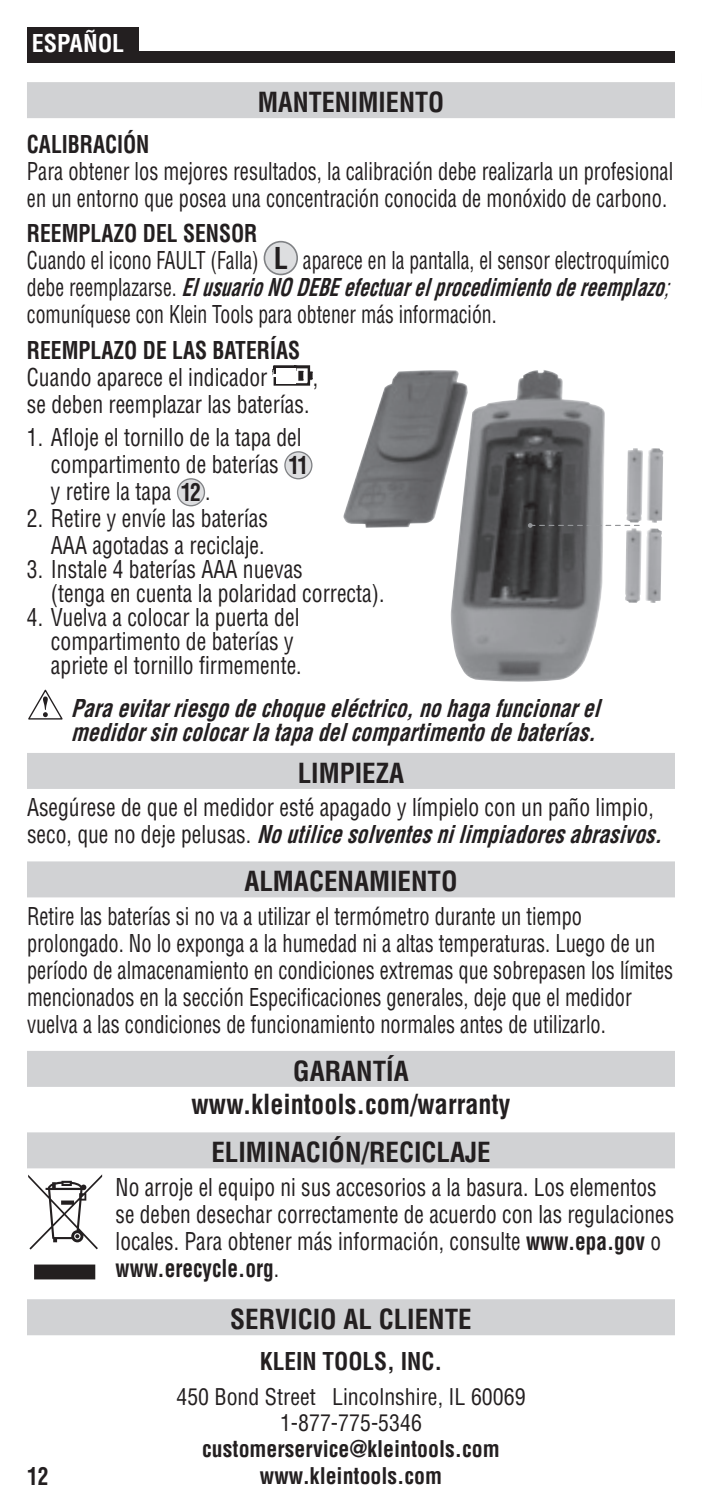
<style>
.page{position:relative;width:702px;height:1512px;background:#fff}
.page>*{position:absolute;margin:0;border:0;box-sizing:border-box;transform-origin:0 0}
.t1{font:700 condensed 27px/33.6px "Helvetica LT Std";color:#231f20;text-align:center}
.t2{font:condensed 24px/27px "Helvetica LT Std";color:#231f20;scale:.85 1}
.t3{font:condensed 24px/27px "Helvetica LT Std";color:#231f20;scale:.9 1}
.t4{font:condensed 24px/27px "Helvetica LT Std";color:#231f20;scale:.82 1}
.t5{font:condensed 24px/27px "Helvetica LT Std";color:#231f20;scale:.89 1}
.t6{font:italic 700 condensed 24px/24px "Helvetica LT Std";color:#231f20;scale:.9 1}
.t7{font:700 condensed 24px "Helvetica LT Std";color:#231f20;scale:.9 1}
.t8{font:700 condensed 24px "Helvetica LT Std";color:#231f20}
.t9{font:700 condensed 24px "Helvetica LT Std";color:#fff}
.t10{font:700 condensed 22.5px/26.1px "Helvetica LT Std";color:#231f20;text-align:center}
.t11{font:condensed 22.5px/26.1px "Helvetica LT Std";color:#231f20;text-align:center}
.s1{font-weight:700}
.s2{font-weight:700;font-size:29.4px}
.s3{font-weight:700;font-style:italic}
.s4{font-style:italic}
</style>
<div class="page">
<div style="left:27px;top:82px;width:648px;height:36px;background:#d1d2d4"></div>
<div style="left:264px;top:242px;width:33px;height:32px;background:#dddee0;border-radius:50%"></div>
<div style="left:264px;top:241px;width:34px;height:34px;border:2px solid #808285;border-radius:50%"></div>
<img style="left:273px;top:366px;width:40px;height:20px">
<div style="left:276px;top:368px;width:20px;height:15px;background:#fff"></div>
<div style="left:285px;top:452px;width:27px;height:27px;background:#dddee0;border-radius:50%"></div>
<div style="left:284px;top:451px;width:29px;height:28px;border:1px solid #808285;border-radius:50%"></div>
<div style="left:178px;top:479px;width:26px;height:27px;background:#dddee0;border-radius:50%"></div>
<div style="left:177px;top:478px;width:28px;height:28px;border:1px solid #808285;border-radius:50%"></div>
<div style="left:27px;top:51px;width:648px;height:12px;background:#231f20"></div>
<div style="left:27px;top:27px;width:111px;height:33px;background:#231f20"></div>
<img style="left:450px;top:370px;width:155px;height:312px">
<img style="left:343px;top:370px;width:125px;height:158px">
<div style="left:27px;top:753px;width:648px;height:36px;background:#d1d2d4"></div>
<div style="left:27px;top:861px;width:648px;height:36px;background:#d1d2d4"></div>
<div style="left:27px;top:1051px;width:648px;height:36px;background:#d1d2d4"></div>
<div style="left:27px;top:1132px;width:648px;height:36px;background:#d1d2d4"></div>
<svg style="left:28px;top:1174px;width:74px;height:105px"></svg>
<div style="left:27px;top:1299px;width:648px;height:36px;background:#d1d2d4"></div>
<svg style="left:528px;top:523px;width:111px;height:5px"></svg>
<svg style="left:28px;top:689px;width:35px;height:31px"></svg>
<img style="left:625px;top:528px;width:17px;height:75px">
<img style="left:647px;top:448px;width:16px;height:75px">
<img style="left:627px;top:448px;width:16px;height:75px">
<img style="left:645px;top:529px;width:17px;height:74px">
<p class="t9" style="left:32px;top:28px;width:94px">ESPAÑOL</p>
<p class="t1" style="left:258px;top:85px;width:188px">MANTENIMIENTO</p>
<p class="t7" style="left:27px;top:129px;width:138px">CALIBRACIÓN</p>
<p class="t2" style="left:27px;top:157px;width:762px">Para obtener los mejores resultados, la calibración debe realizarla un profesional en un entorno que posea una concentración conocida de monóxido de carbono.</p>
<p class="t4" style="left:27px;top:220px;width:794px"><span class="s1">REEMPLAZO DEL SENSOR<br></span>Cuando el icono FAULT (Falla) <span class="s2">L</span> aparece en la pantalla, el sensor electroquímico d e b e r e e m p l a z a r s e . <span class="s3">ElusuarioNODEBEefectuarelprocedimientodereemplazo</span><span class="s4">; </span>comuníquese con Klein Tools para obtener más información.</p>
<p class="t7" style="left:27px;top:335px;width:305px">REEMPLAZO DE LAS BATERÍAS</p>
<p class="t3" style="left:27px;top:364px;width:269px">Cuando aparece el indicador</p>
<p class="t3" style="left:313px;top:364px;width:8px">,</p>
<p class="t3" style="left:27px;top:391px;width:315px">se deben reemplazar las baterías.</p>
<p class="t3" style="left:51px;top:424px;width:288px;text-indent:-24px">1. Afloje el tornillo de la tapa del compartimento de baterías <span class="s1">11 </span>y retire la tapa <span class="s1">12</span> .</p>
<p class="t3" style="left:27px;top:505px;width:269px;text-align:right">2. Retire y envíe las baterías<br>AAA agotadas a reciclaje.</p>
<p class="t3" style="left:51px;top:558px;width:372px;line-height:24px;text-indent:-24px">3. Instale 4 baterías AAA nuevas<br>(tenga en cuenta la polaridad correcta).</p>
<p class="t3" style="left:51px;top:606px;width:280px;line-height:24px;text-indent:-24px">4. Vuelva a colocar la puerta del compartimento de baterías y apriete el tornillo firmemente.</p>
<p class="t6" style="left:71px;top:696px;width:598px">Paraevitarriesgodechoqueeléctrico,nohagafuncionarel medidorsincolocarlatapadelcompartimentodebaterías.</p>
<p class="t1" style="left:298px;top:756px;width:108px">LIMPIEZA</p>
<p class="t3" style="left:27px;top:794px;width:716px">Asegúrese de que el medidor esté apagado y límpielo con un paño limpio,<br>s e c o , q u e n o d e j e p e l u s a s . <span class="s3">Noutilicesolventesnilimpiadoresabrasivos.</span></p>
<p class="t1" style="left:244px;top:864px;width:215px">ALMACENAMIENTO</p>
<p class="t2" style="left:27px;top:903px;width:762px">Retire las baterías si no va a utilizar el termómetro durante un tiempo prolongado. No lo exponga a la humedad ni a altas temperaturas. Luego de un período de almacenamiento en condiciones extremas que sobrepasen los límites mencionados en la sección Especificaciones generales, deje que el medidor vuelva a las condiciones de funcionamiento normales antes de utilizarlo.</p>
<p class="t1" style="left:191px;top:1054px;width:321px">GARANTÍA www.kleintools.com/warranty</p>
<p class="t1" style="left:211px;top:1135px;width:281px">ELIMINACIÓN/RECICLAJE</p>
<p class="t5" style="left:116px;top:1173px;width:629px">No arroje el equipo ni sus accesorios a la basura. Los elementos se deben desechar correctamente de acuerdo con las regulaciones locales. Para obtener más información, consulte <span class="s1">www.epa.gov</span> o <span class="s1">www.erecycle.org</span>.</p>
<p class="t1" style="left:230px;top:1302px;width:243px">SERVICIO AL CLIENTE</p>
<p class="t8" style="left:260px;top:1347px;width:184px">KLEIN TOOLS, INC.</p>
<p class="t11" style="left:176px;top:1384px;width:351px">450 Bond Street Lincolnshire, IL 60069<br>1-877-775-5346</p>
<p class="t10" style="left:202px;top:1436px;width:299px">customerservice@kleintools.com www.kleintools.com</p>
<p class="t7" style="left:27px;top:1461px;width:26px">12</p>
</div>
